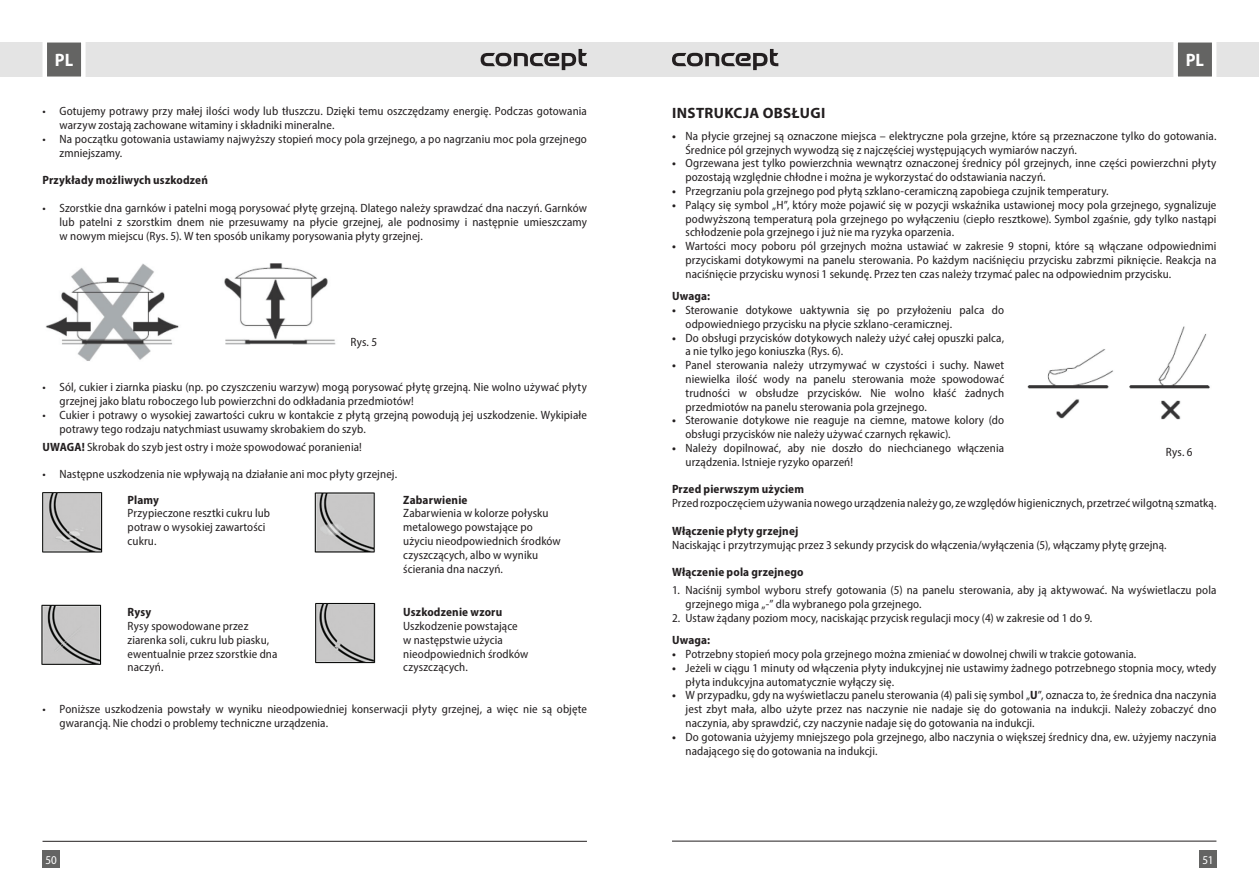
<style>
.page{position:relative;width:1259px;height:893px;background:#fff}
.page>*{position:absolute;margin:0;border:0;box-sizing:border-box;transform-origin:0 0}
.t1{font:700 semi-condensed 18px "Myriad Pro";color:#fff}
.t2{font:700 15px "Myriad Pro";letter-spacing:.025em;color:#231f20}
.t3{font:semi-condensed 12px/13.8px "Myriad Pro";letter-spacing:.01em;color:#231f20}
.t4{font:700 semi-condensed 12px "Myriad Pro";letter-spacing:.015em;color:#231f20}
.t5{font:semi-condensed 12px "Myriad Pro";color:#fff}
.s1{font-weight:700}
</style>
<div class="page">
<div style="left:629px;top:43px;width:630px;height:34px;background:#e4e4e4"></div>
<div style="left:0;top:43px;width:629px;height:34px;background:#e4e4e4"></div>
<div style="left:43px;top:850px;width:17px;height:17px;background:#646463"></div>
<div style="left:1199px;top:850px;width:17px;height:17px;background:#646463"></div>
<svg style="left:1171px;top:42px;width:47px;height:35px;background:#8f8f8e"></svg>
<svg style="left:40px;top:42px;width:48px;height:35px;background:#919190"></svg>
<hr style="left:672px;top:841px;width:544px;height:1px;background:#231f20">
<hr style="left:43px;top:841px;width:544px;height:1px;background:#231f20">
<svg style="left:480px;top:49px;width:107px;height:21px"></svg>
<svg style="left:672px;top:49px;width:106px;height:21px"></svg>
<img style="left:41px;top:492px;width:335px;height:173px">
<img style="left:45px;top:263px;width:291px;height:98px">
<img style="left:1027px;top:326px;width:183px;height:94px">
<h1 class="t1" style="left:55px;top:48px;width:20px">PL</h1>
<h1 class="t1" style="left:1185px;top:48px;width:20px">PL</h1>
<p class="t3" style="left:60px;top:104px;width:529px;text-indent:-17px">• Gotujemy potrawy przy małej ilości wody lub tłuszczu. Dzięki temu oszczędzamy energię. Podczas gotowania warzyw zostają zachowane witaminy i składniki mineralne.</p>
<p class="t3" style="left:60px;top:132px;width:529px;text-indent:-17px">• Na początku gotowania ustawiamy najwyższy stopień mocy pola grzejnego, a po nagrzaniu moc pola grzejnego zmniejszamy.</p>
<p class="t4" style="left:43px;top:173px;width:167px">Przykłady możliwych uszkodzeń</p>
<p class="t3" style="left:60px;top:201px;width:529px;text-align:justify;text-indent:-17px">• Szorstkie dna garnków i patelni mogą porysować płytę grzejną. Dlatego należy sprawdzać dna naczyń. Garnków lub patelni z szorstkim dnem nie przesuwamy na płycie grzejnej, ale podnosimy i następnie umieszczamy w nowym miejscu (Rys. 5). W ten sposób unikamy porysowania płyty grzejnej.</p>
<p class="t3" style="left:350px;top:335px;width:28px">Rys. 5</p>
<p class="t3" style="left:60px;top:380px;width:529px;text-indent:-17px">• Sól, cukier i ziarnka piasku (np. po czyszczeniu warzyw) mogą porysować płytę grzejną. Nie wolno używać płyty grzejnej jako blatu roboczego lub powierzchni do odkładania przedmiotów!</p>
<p class="t3" style="left:60px;top:408px;width:529px;text-indent:-17px">• Cukier i potrawy o wysokiej zawartości cukru w kontakcie z płytą grzejną powodują jej uszkodzenie. Wykipiałe potrawy tego rodzaju natychmiast usuwamy skrobakiem do szyb.</p>
<p class="t3" style="left:43px;top:440px;width:321px"><span class="s1">UWAGA!</span> Skrobak do szyb jest ostry i może spowodować poranienia!</p>
<p class="t3" style="left:43px;top:467px;width:356px">• Następne uszkodzenia nie wpływają na działanie ani moc płyty grzejnej.</p>
<p class="t4" style="left:128px;top:492px;width:33px">Plamy</p>
<p class="t3" style="left:128px;top:506px;width:144px">Przypieczone resztki cukru lub potraw o wysokiej zawartości cukru.</p>
<p class="t4" style="left:128px;top:604px;width:25px">Rysy</p>
<p class="t3" style="left:128px;top:619px;width:151px">Rysy spowodowane przez ziarenka soli, cukru lub piasku, ewentualnie przez szorstkie dna naczyń.</p>
<p class="t4" style="left:403px;top:492px;width:66px">Zabarwienie</p>
<p class="t3" style="left:403px;top:506px;width:159px">Zabarwienia w kolorze połysku metalowego powstające po użyciu nieodpowiednich środków czyszczących, albo w wyniku ścierania dna naczyń.</p>
<p class="t4" style="left:403px;top:604px;width:101px">Uszkodzenie wzoru</p>
<p class="t3" style="left:403px;top:619px;width:126px">Uszkodzenie powstające w następstwie użycia nieodpowiednich środków czyszczących.</p>
<p class="t3" style="left:60px;top:702px;width:529px;text-indent:-17px">• Poniższe uszkodzenia powstały w wyniku nieodpowiedniej konserwacji płyty grzejnej, a więc nie są objęte gwarancją. Nie chodzi o problemy techniczne urządzenia.</p>
<p class="t2" style="left:672px;top:103px;width:155px">INSTRUKCJA OBSŁUGI</p>
<p class="t3" style="left:685px;top:129px;width:532px;text-indent:-14px"><span class="s1">•</span> Na płycie grzejnej są oznaczone miejsca – elektryczne pola grzejne, które są przeznaczone tylko do gotowania.<br>Średnice pól grzejnych wywodzą się z najczęściej występujących wymiarów naczyń.</p>
<p class="t3" style="left:685px;top:156px;width:532px;text-indent:-14px"><span class="s1">•</span> Ogrzewana jest tylko powierzchnia wewnątrz oznaczonej średnicy pól grzejnych, inne części powierzchni płyty pozostają względnie chłodne i można je wykorzystać do odstawiania naczyń.</p>
<p class="t3" style="left:672px;top:184px;width:438px"><span class="s1">•</span> Przegrzaniu pola grzejnego pod płytą szklano-ceramiczną zapobiega czujnik temperatury.</p>
<p class="t3" style="left:685px;top:198px;width:532px;text-align:justify;text-indent:-14px"><span class="s1">•</span> Palący się symbol „H”, który może pojawić się w pozycji wskaźnika ustawionej mocy pola grzejnego, sygnalizuje podwyższoną temperaturą pola grzejnego po wyłączeniu (ciepło resztkowe). Symbol zgaśnie, gdy tylko nastąpi schłodzenie pola grzejnego i już nie ma ryzyka oparzenia.</p>
<p class="t3" style="left:685px;top:239px;width:532px;text-align:justify;text-indent:-14px"><span class="s1">•</span> Wartości mocy poboru pól grzejnych można ustawiać w zakresie 9 stopni, które są włączane odpowiednimi przyciskami dotykowymi na panelu sterowania. Po każdym naciśnięciu przycisku zabrzmi piknięcie. Reakcja na naciśnięcie przycisku wynosi 1 sekundę. Przez ten czas należy trzymać palec na odpowiednim przycisku.</p>
<p class="t4" style="left:672px;top:288px;width:40px">Uwaga:</p>
<p class="t3" style="left:685px;top:303px;width:320px;text-indent:-14px"><span class="s1">•</span> Sterowanie dotykowe uaktywnia się po przyłożeniu palca do odpowiedniego przycisku na płycie szklano-ceramicznej.</p>
<p class="t3" style="left:685px;top:330px;width:320px;text-indent:-14px"><span class="s1">•</span> Do obsługi przycisków dotykowych należy użyć całej opuszki palca, a nie tylko jego koniuszka (Rys. 6).</p>
<p class="t3" style="left:685px;top:358px;width:320px;text-align:justify;text-indent:-14px"><span class="s1">•</span> Panel sterowania należy utrzymywać w czystości i suchy. Nawet niewielka ilość wody na panelu sterowania może spowodować trudności w obsłudze przycisków. Nie wolno kłaść żadnych przedmiotów na panelu sterowania pola grzejnego.</p>
<p class="t3" style="left:685px;top:413px;width:320px;text-indent:-14px"><span class="s1">•</span> Sterowanie dotykowe nie reaguje na ciemne, matowe kolory (do obsługi przycisków nie należy używać czarnych rękawic).</p>
<p class="t3" style="left:685px;top:441px;width:320px;text-indent:-14px"><span class="s1">•</span> Należy dopilnować, aby nie doszło do niechcianego włączenia urządzenia. Istnieje ryzyko oparzeń!</p>
<p class="t4" style="left:672px;top:482px;width:134px">Przed pierwszym użyciem</p>
<p class="t3" style="left:672px;top:496px;width:546px">Przed rozpoczęciem używania nowego urządzenia należy go, ze względów higienicznych, przetrzeć wilgotną szmatką.</p>
<p class="t4" style="left:672px;top:523px;width:128px">Włączenie płyty grzejnej</p>
<p class="t3" style="left:672px;top:537px;width:496px">Naciskając i przytrzymując przez 3 sekundy przycisk do włączenia/wyłączenia (5), włączamy płytę grzejną.</p>
<p class="t4" style="left:672px;top:564px;width:133px">Włączenie pola grzejnego</p>
<p class="t3" style="left:685px;top:583px;width:532px;text-indent:-14px">1. Naciśnij symbol wyboru strefy gotowania (5) na panelu sterowania, aby ją aktywować. Na wyświetlaczu pola grzejnego miga „-” dla wybranego pola grzejnego.</p>
<p class="t3" style="left:672px;top:611px;width:422px">2. Ustaw żądany poziom mocy, naciskając przycisk regulacji mocy (4) w zakresie od 1 do 9.</p>
<p class="t4" style="left:672px;top:632px;width:40px">Uwaga:</p>
<p class="t3" style="left:672px;top:647px;width:466px"><span class="s1">•</span> Potrzebny stopień mocy pola grzejnego można zmieniać w dowolnej chwili w trakcie gotowania.</p>
<p class="t3" style="left:685px;top:661px;width:532px;text-indent:-14px"><span class="s1">•</span> Jeżeli w ciągu 1 minuty od włączenia płyty indukcyjnej nie ustawimy żadnego potrzebnego stopnia mocy, wtedy płyta indukcyjna automatycznie wyłączy się.</p>
<p class="t3" style="left:685px;top:688px;width:532px;text-align:justify;text-indent:-14px"><span class="s1">•</span> W przypadku, gdy na wyświetlaczu panelu sterowania (4) pali się symbol „<span class="s1">U</span>”, oznacza to, że średnica dna naczynia jest zbyt mała, albo użyte przez nas naczynie nie nadaje się do gotowania na indukcji. Należy zobaczyć dno naczynia, aby sprawdzić, czy naczynie nadaje się do gotowania na indukcji.</p>
<p class="t3" style="left:685px;top:730px;width:532px;text-indent:-14px"><span class="s1">•</span> Do gotowania użyjemy mniejszego pola grzejnego, albo naczynia o większej średnicy dna, ew. użyjemy naczynia nadającego się do gotowania na indukcji.</p>
<p class="t3" style="left:1166px;top:445px;width:28px">Rys. 6</p>
<p class="t5" style="left:45px;top:852px;width:13px">50</p>
<p class="t5" style="left:1202px;top:852px;width:13px">51</p>
</div>
